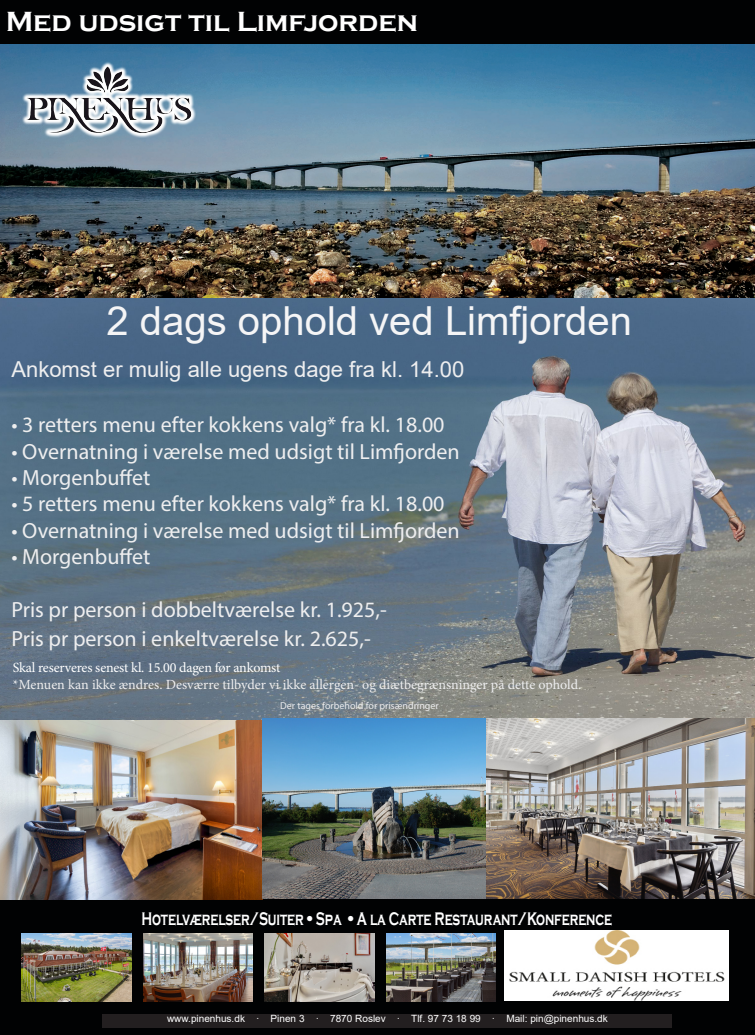
<style>
.page{position:relative;width:755px;height:1035px;background:#fff}
.page>*{position:absolute;margin:0;border:0;box-sizing:border-box;transform-origin:0 0}
.t1{font:40px "Arial";color:#f5f5f6}
.t2{font:700 28.5px "Copperplate Gothic";color:#fff}
.t3{font:22px "Myriad Pro";color:#eeeeef}
.t4{font:22px "Arial";color:#eeeeef}
.brødtekst{font:700 18.8px "Copperplate Gothic";letter-spacing:-.01em;color:#fff;scale:.67 1}
.t5{font:14px "Minion Pro";color:#eeeeef}
.brødtekst-2{font:14px "Minion Pro";letter-spacing:-.015em;color:#fff}
.t6{font:10px "Arial";color:#fff}
.t7{font:10px "Myriad Pro";color:#ececee}
</style>
<div class="page">
<img style="left:0;top:43px;width:754px;height:687px">
<div style="left:0;top:0;width:754px;height:43px;background:#010203"></div>
<svg style="left:21px;top:61px;width:175px;height:77px;background:#7796ae"></svg>
<img style="left:85px;top:67px;width:107px;height:66px">
<div style="left:0;top:898px;width:753px;height:137px;background:#010203"></div>
<img style="left:22px;top:933px;width:109px;height:68px">
<img style="left:143px;top:933px;width:110px;height:68px">
<img style="left:265px;top:933px;width:109px;height:68px">
<img style="left:386px;top:933px;width:109px;height:68px">
<div style="left:103px;top:1014px;width:568px;height:14px;background:#231f20"></div>
<img style="left:504px;top:930px;width:224px;height:70px">
<img style="left:0;top:719px;width:753px;height:180px">
<p class="t2" style="left:6px;top:5px;width:413px">Med udsigt til Limfjorden</p>
<p class="t1" style="left:106px;top:294px;width:526px">2 dags ophold ved Limfjorden</p>
<p class="t4" style="left:11px;top:354px;width:454px">Ankomst er mulig alle ugens dage fra kl. 14.00</p>
<p class="t3" style="left:11px;top:411px;width:434px">• 3 retters menu efter kokkens valg* fra kl. 18.00</p>
<p class="t3" style="left:11px;top:438px;width:449px">• Overnatning i værelse med udsigt til Limfjorden</p>
<p class="t3" style="left:11px;top:464px;width:140px">• Morgenbuffet</p>
<p class="t3" style="left:11px;top:490px;width:434px">• 5 retters menu efter kokkens valg* fra kl. 18.00</p>
<p class="t3" style="left:11px;top:517px;width:449px">• Overnatning i værelse med udsigt til Limfjorden</p>
<p class="t3" style="left:11px;top:543px;width:140px">• Morgenbuffet</p>
<p class="t3" style="left:11px;top:596px;width:376px">Pris pr person i dobbeltværelse kr. 1.925,-</p>
<p class="t3" style="left:11px;top:625px;width:361px">Pris pr person i enkeltværelse kr. 2.625,-</p>
<p class="brødtekst-2" style="left:13px;top:658px;width:269px">Skal reserveres senest kl. 15.00 dagen før ankomst</p>
<p class="t5" style="left:13px;top:675px;width:569px">*Menuen kan ikke ændres. Desværre tilbyder vi ikke allergen- og diætbegrænsninger på dette ophold.</p>
<p class="t7" style="left:280px;top:699px;width:160px">Der tages forbehold for prisændringer</p>
<p class="brødtekst" style="left:141px;top:908px;width:703px">Hotelværelser/Suiter•Spa •A la Carte Restaurant/Konference</p>
<p class="t6" style="left:167px;top:1011px;width:442px">www.pinenhus.dk · Pinen 3 · 7870 Roslev · Tlf. 97 73 18 99 · Mail: pin@pinenhus.dk</p>
</div>
